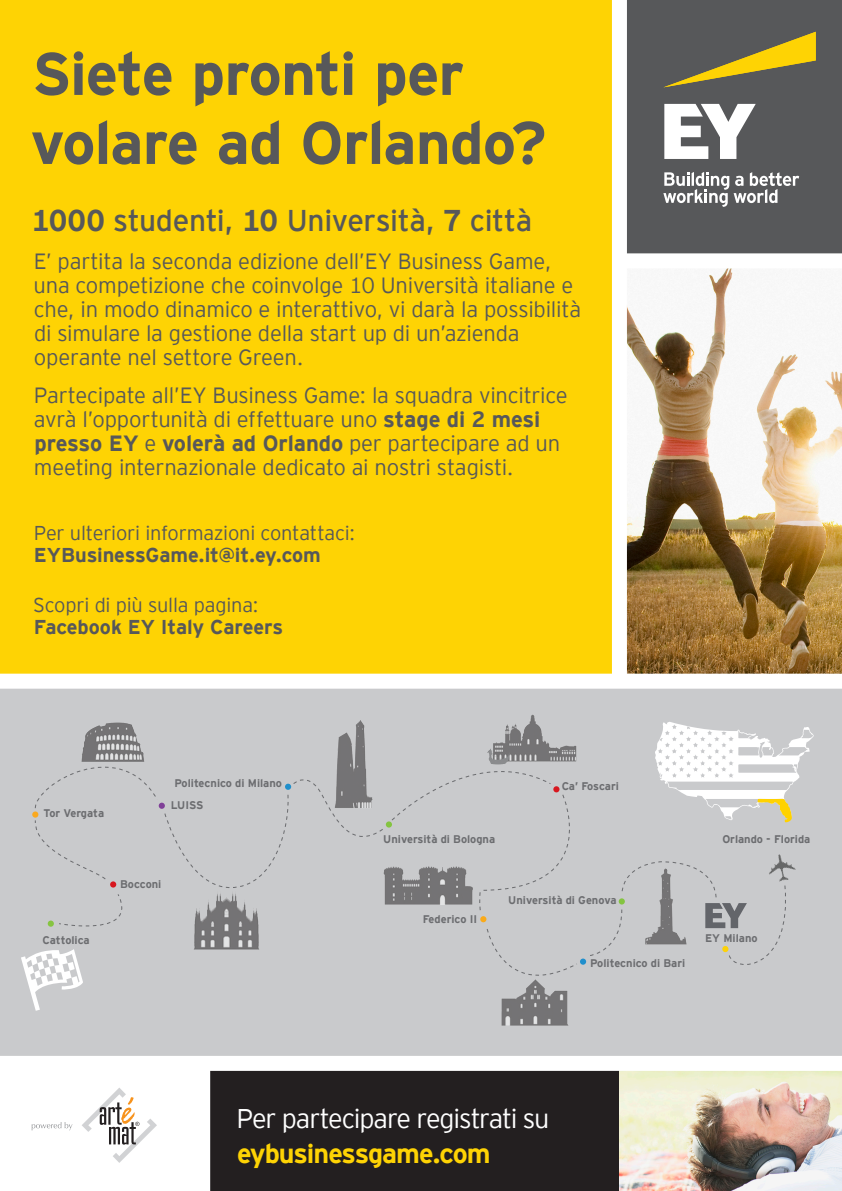
<style>
.page{position:relative;width:842px;height:1191px;background:#fff}
.page>*{position:absolute;margin:0;border:0;box-sizing:border-box;transform-origin:0 0}
._02_body_copy{font:700 60px/69px "EY Interstate";letter-spacing:-.02em;color:#57585a}
._02_body_copy-2{font:30px "EY Interstate";letter-spacing:-.015em;color:#57585a}
._02_body_copy-3{font:300 27px "EY Interstate";letter-spacing:-.045em;color:#fff}
._02_body_copy-4{font:700 27px "EY Interstate";letter-spacing:-.04em;color:#fed304}
._02_body_copy-5{font:300 22px/24px "EY Interstate";letter-spacing:-.01em;color:#57585a}
._02_body_copy-6{font:300 20px/22px "EY Interstate";letter-spacing:-.01em;color:#57585a}
.t1{font:700 11.1px "EY Interstate";color:#6c6d70}
.s1{font-weight:700}
</style>
<div class="page">
<div style="left:0;top:681px;width:842px;height:382px;background:#c9cacc"></div>
<img style="left:530px;top:714px;width:5px;height:7px">
<img style="left:502px;top:1010px;width:66px;height:15px">
<svg style="left:21px;top:721px;width:793px;height:289px"></svg>
<div style="left:203px;top:1063px;width:416px;height:128px;background:#231f20"></div>
<img style="left:619px;top:1071px;width:223px;height:120px">
<div style="left:612px;top:0;width:230px;height:261px;background:#57585a"></div>
<div style="left:0;top:0;width:619px;height:680px;background:#fed304"></div>
<img style="left:627px;top:268px;width:215px;height:405px">
<svg style="left:82px;top:1088px;width:75px;height:74px"></svg>
<svg style="left:32px;top:1122px;width:40px;height:8px"></svg>
<div style="left:195px;top:1063px;width:15px;height:128px;background:#fff"></div>
<div style="left:0;top:1055px;width:842px;height:15px;background:#fff"></div>
<div style="left:612px;top:0;width:15px;height:681px;background:#fff"></div>
<div style="left:621px;top:253px;width:221px;height:15px;background:#fff"></div>
<svg style="left:663px;top:172px;width:136px;height:35px"></svg>
<svg style="left:664px;top:104px;width:92px;height:55px"></svg>
<svg style="left:664px;top:32px;width:152px;height:55px"></svg>
<div style="left:0;top:673px;width:842px;height:15px;background:#fff"></div>
<p class="_02_body_copy" style="left:30px;top:35px;width:517px">Siete pronti per volare ad Orlando?</p>
<p class="_02_body_copy-2" style="left:31px;top:199px;width:502px"><span class="s1">1000</span> studenti, <span class="s1">10</span> Università, <span class="s1">7</span> città</p>
<p class="_02_body_copy-5" style="left:34px;top:248px;width:549px">E’ partita la seconda edizione dell’EY Business Game, una competizione che coinvolge 10 Università italiane e che, in modo dinamico e interattivo, vi darà la possibilità di simulare la gestione della start up di un’azienda operante nel settore Green.</p>
<p class="_02_body_copy-5" style="left:34px;top:382px;width:535px">Partecipate all’EY Business Game: la squadra vincitrice avrà l’opportunità di effettuare uno <span class="s1">stage di 2 mesi presso EY</span> e <span class="s1">volerà ad Orlando</span> per partecipare ad un meeting internazionale dedicato ai nostri stagisti.</p>
<p class="_02_body_copy-6" style="left:34px;top:520px;width:323px">Per ulteriori informazioni contattaci:<br><span class="s1">EYBusinessGame.it@it.ey.com</span></p>
<p class="_02_body_copy-6" style="left:33px;top:593px;width:252px">Scopri di più sulla pagina:<br><span class="s1">Facebook EY Italy Careers</span></p>
<p class="t1" style="left:44px;top:805px;width:62px">Tor Vergata</p>
<p class="t1" style="left:174px;top:775px;width:109px">Politecnico di Milano</p>
<p class="t1" style="left:171px;top:797px;width:34px">LUISS</p>
<p class="t1" style="left:43px;top:932px;width:49px">Cattolica</p>
<p class="t1" style="left:120px;top:875px;width:43px">Bocconi</p>
<p class="t1" style="left:383px;top:831px;width:113px">Università di Bologna</p>
<p class="t1" style="left:562px;top:778px;width:59px">Ca’ Foscari</p>
<p class="t1" style="left:423px;top:911px;width:56px">Federico II</p>
<p class="t1" style="left:508px;top:892px;width:110px">Università di Genova</p>
<p class="t1" style="left:590px;top:954px;width:97px">Politecnico di Bari</p>
<p class="t1" style="left:722px;top:831px;width:90px">Orlando - Florida</p>
<p class="t1" style="left:705px;top:930px;width:54px">EY Milano</p>
<p class="_02_body_copy-3" style="left:236px;top:1098px;width:314px">Per partecipare registrati su</p>
<p class="_02_body_copy-4" style="left:237px;top:1133px;width:255px">eybusinessgame.com</p>
</div>
